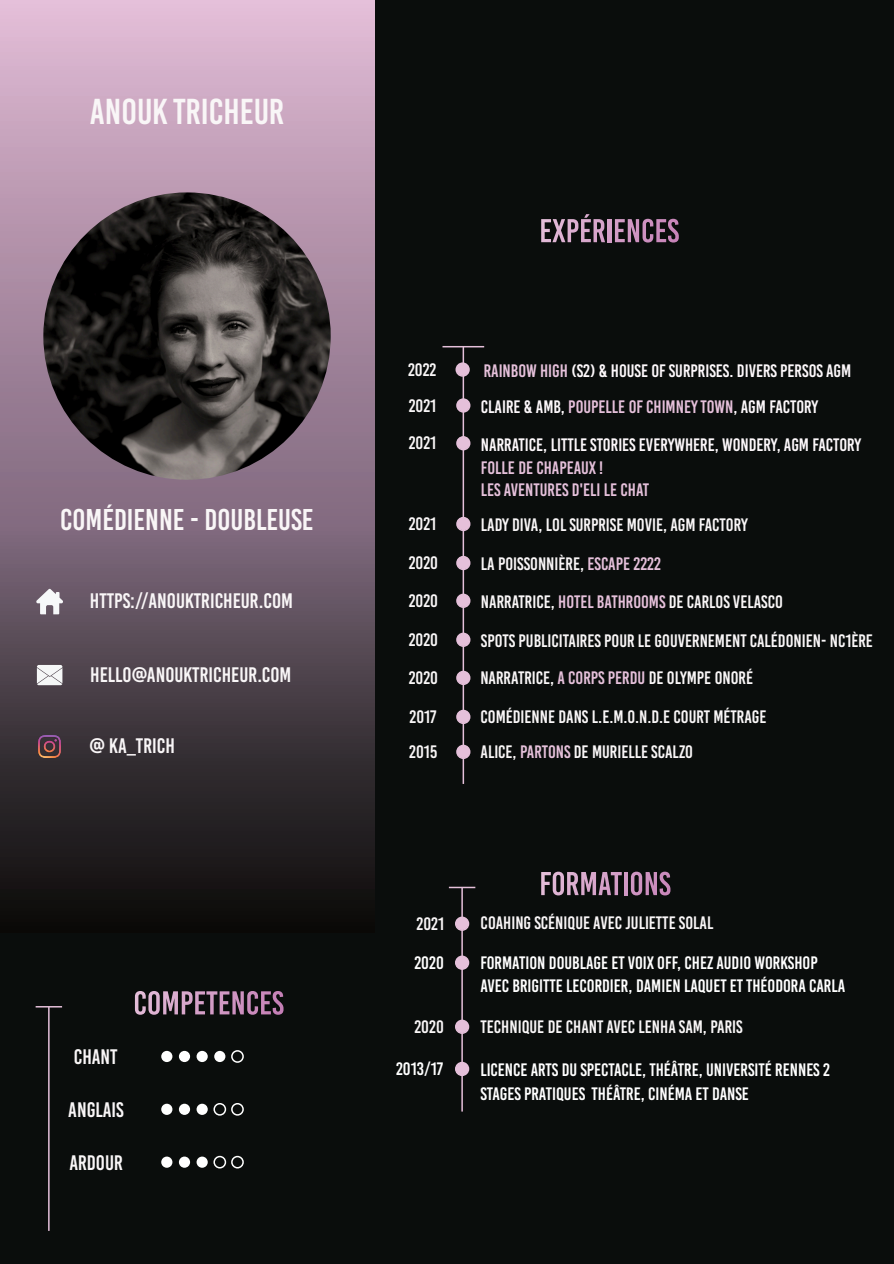
<style>
.page{position:relative;width:894px;height:1264px;background:#fff}
.page>*{position:absolute;margin:0;border:0;box-sizing:border-box;transform-origin:0 0}
.t1{font:36px "Bebas Kai";color:#f9f6f7}
.t2{font:30px "Bebas Kai";color:#f9f6f7}
.t3{font:21px "Bebas Kai";color:#f9f6f7}
.t4{font:18px "Bebas Kai";color:#f9f6f7}
.t5{font:18px/22.6px "Bebas Kai";color:#fff}
.t6{font:18px "Bebas Kai";color:#fdf8fb}
.t7{font:18px/21.5px "Bebas Kai";color:#e5c0da}
.s1{color:#e5c0da}
</style>
<div class="page">
<div style="left:0;top:0;width:893px;height:1263px;background:#0a0d0c"></div>
<svg style="left:541px;top:214px;width:64px;height:28px"></svg>
<hr style="left:607px;top:219px;width:4px;height:23px;background:#d49fc8">
<svg style="left:614px;top:219px;width:64px;height:23px"></svg>
<div style="left:161px;top:1050px;width:11px;height:11px;background:#fff;border-radius:50%"></div>
<div style="left:179px;top:1050px;width:11px;height:11px;background:#fff;border-radius:50%"></div>
<svg style="left:196px;top:1050px;width:12px;height:11px"></svg>
<div style="left:214px;top:1050px;width:11px;height:11px;background:#fff;border-radius:50%"></div>
<div style="left:231px;top:1049px;width:13px;height:13px;border:2px solid #fff;border-radius:50%"></div>
<div style="left:161px;top:1103px;width:11px;height:11px;background:#fff;border-radius:50%"></div>
<div style="left:179px;top:1103px;width:11px;height:11px;background:#fff;border-radius:50%"></div>
<div style="left:196px;top:1103px;width:12px;height:11px;background:#fff;border-radius:50%"></div>
<div style="left:213px;top:1102px;width:13px;height:13px;border:2px solid #fff;border-radius:50%"></div>
<div style="left:231px;top:1102px;width:13px;height:13px;border:2px solid #fff;border-radius:50%"></div>
<hr style="left:462px;top:347px;width:2px;height:436px;background:#e5c0da">
<hr style="left:442px;top:346px;width:42px;height:1px;background:#e5c0da">
<svg style="left:0;top:0;width:374px;height:889px;background:#7e6979"></svg>
<div style="left:161px;top:1156px;width:11px;height:11px;background:#fff;border-radius:50%"></div>
<div style="left:179px;top:1156px;width:11px;height:11px;background:#fff;border-radius:50%"></div>
<div style="left:196px;top:1156px;width:12px;height:11px;background:#fff;border-radius:50%"></div>
<div style="left:213px;top:1155px;width:13px;height:13px;border:2px solid #fff;border-radius:50%"></div>
<div style="left:231px;top:1155px;width:13px;height:13px;border:2px solid #fff;border-radius:50%"></div>
<img style="left:39px;top:735px;width:21px;height:22px">
<svg style="left:37px;top:664px;width:25px;height:21px"></svg>
<svg style="left:36px;top:588px;width:27px;height:26px"></svg>
<div style="left:457px;top:633px;width:12px;height:12px;background:#e5c0da;border-radius:50%"></div>
<div style="left:456px;top:632px;width:14px;height:14px;border:2px solid #e5c0da;border-radius:50%"></div>
<div style="left:457px;top:594px;width:12px;height:12px;background:#e5c0da;border-radius:50%"></div>
<div style="left:456px;top:593px;width:14px;height:14px;border:2px solid #e5c0da;border-radius:50%"></div>
<div style="left:457px;top:556px;width:12px;height:13px;background:#e5c0da;border-radius:50%"></div>
<div style="left:456px;top:555px;width:14px;height:15px;border:2px solid #e5c0da;border-radius:50%"></div>
<div style="left:457px;top:436px;width:12px;height:13px;background:#e5c0da;border-radius:50%"></div>
<div style="left:456px;top:436px;width:14px;height:14px;border:2px solid #e5c0da;border-radius:50%"></div>
<div style="left:457px;top:399px;width:12px;height:12px;background:#e5c0da;border-radius:50%"></div>
<div style="left:456px;top:398px;width:14px;height:14px;border:2px solid #e5c0da;border-radius:50%"></div>
<div style="left:457px;top:517px;width:12px;height:13px;background:#e5c0da;border-radius:50%"></div>
<div style="left:456px;top:516px;width:14px;height:15px;border:2px solid #e5c0da;border-radius:50%"></div>
<div style="left:457px;top:671px;width:12px;height:13px;background:#e5c0da;border-radius:50%"></div>
<div style="left:456px;top:670px;width:14px;height:15px;border:2px solid #e5c0da;border-radius:50%"></div>
<div style="left:457px;top:710px;width:12px;height:13px;background:#e5c0da;border-radius:50%"></div>
<div style="left:456px;top:709px;width:14px;height:15px;border:2px solid #e5c0da;border-radius:50%"></div>
<div style="left:457px;top:745px;width:12px;height:12px;background:#e5c0da;border-radius:50%"></div>
<div style="left:456px;top:744px;width:14px;height:14px;border:2px solid #e5c0da;border-radius:50%"></div>
<div style="left:456px;top:363px;width:13px;height:12px;background:#e5c0da;border-radius:50%"></div>
<div style="left:455px;top:362px;width:14px;height:14px;border:2px solid #e5c0da;border-radius:50%"></div>
<hr style="left:48px;top:1006px;width:2px;height:224px;background:#e5c0da">
<hr style="left:36px;top:1005px;width:26px;height:2px;background:#e5c0da">
<svg style="left:135px;top:991px;width:148px;height:23px"></svg>
<div style="left:455px;top:955px;width:14px;height:14px;background:#e5c0da;border:2px solid #e5c0da;border-radius:50%"></div>
<div style="left:455px;top:1062px;width:13px;height:13px;background:#e5c0da;border-radius:50%"></div>
<div style="left:455px;top:1061px;width:14px;height:14px;background:#e5c0da;border:2px solid #e5c0da;border-radius:50%"></div>
<div style="left:455px;top:1019px;width:13px;height:13px;background:#e5c0da;border-radius:50%"></div>
<div style="left:455px;top:1019px;width:14px;height:14px;border:2px solid #e5c0da;border-radius:50%"></div>
<div style="left:455px;top:916px;width:13px;height:13px;background:#e5c0da;border-radius:50%"></div>
<div style="left:455px;top:916px;width:14px;height:14px;border:2px solid #e5c0da;border-radius:50%"></div>
<svg style="left:541px;top:871px;width:80px;height:24px"></svg>
<svg style="left:624px;top:872px;width:3px;height:22px"></svg>
<svg style="left:630px;top:871px;width:40px;height:24px"></svg>
<hr style="left:461px;top:887px;width:1px;height:224px;background:#e5c0da">
<hr style="left:448px;top:886px;width:27px;height:2px;background:#e5c0da">
<img style="left:43px;top:192px;width:287px;height:287px;border-radius:50%">
<h1 class="t1" style="left:90px;top:97px;width:196px">ANOUK TRICHEUR</h1>
<h2 class="t2" style="left:60px;top:507px;width:255px">COMÉDIENNE - DOUBLEUSE</h2>
<p class="t3" style="left:90px;top:592px;width:204px">HTTPS://ANOUKTRICHEUR.COM</p>
<p class="t3" style="left:90px;top:666px;width:203px">HELLO@ANOUKTRICHEUR.COM</p>
<p class="t3" style="left:90px;top:736px;width:87px">@ KA_TRICH</p>
<p class="t3" style="left:74px;top:1047px;width:45px">CHANT</p>
<p class="t3" style="left:68px;top:1100px;width:57px">ANGLAIS</p>
<p class="t3" style="left:69px;top:1153px;width:55px">ARDOUR</p>
<p class="t4" style="left:408px;top:362px;width:30px">2022</p>
<p class="t6" style="left:483px;top:363px;width:369px"><span class="s1">RAINBOW HIGH</span> (S2) &amp; HOUSE OF SURPRISES. DIVERS PERSOS AGM</p>
<p class="t4" style="left:408px;top:398px;width:29px">2021</p>
<p class="t6" style="left:481px;top:399px;width:339px">CLAIRE &amp; AMB, <span class="s1">POUPELLE OF CHIMNEY TOWN</span>, AGM FACTORY</p>
<p class="t4" style="left:408px;top:436px;width:29px">2021</p>
<p class="t6" style="left:481px;top:437px;width:382px">NARRATICE, LITTLE STORIES EVERYWHERE, WONDERY, AGM FACTORY</p>
<p class="t7" style="left:481px;top:458px;width:170px">FOLLE DE CHAPEAUX !<br>LES AVENTURES D'ELI LE CHAT</p>
<p class="t4" style="left:408px;top:516px;width:29px">2021</p>
<p class="t4" style="left:481px;top:518px;width:268px">LADY DIVA, LOL SURPRISE MOVIE, AGM FACTORY</p>
<p class="t4" style="left:408px;top:555px;width:31px">2020</p>
<p class="t4" style="left:481px;top:557px;width:181px">LA POISSONNIÈRE, <span class="s1">ESCAPE 2222</span></p>
<p class="t4" style="left:408px;top:593px;width:31px">2020</p>
<p class="t4" style="left:481px;top:594px;width:303px">NARRATRICE, <span class="s1">HOTEL BATHROOMS</span> DE CARLOS VELASCO</p>
<p class="t4" style="left:408px;top:632px;width:31px">2020</p>
<p class="t4" style="left:481px;top:633px;width:393px">SPOTS PUBLICITAIRES POUR LE GOUVERNEMENT CALÉDONIEN- NC1ÈRE</p>
<p class="t4" style="left:408px;top:670px;width:31px">2020</p>
<p class="t4" style="left:480px;top:670px;width:274px">NARRATRICE, <span class="s1">A CORPS PERDU</span> DE OLYMPE ONORÉ</p>
<p class="t4" style="left:409px;top:709px;width:29px">2017</p>
<p class="t4" style="left:480px;top:709px;width:287px">COMÉDIENNE DANS L.E.M.O.N.D.E COURT MÉTRAGE</p>
<p class="t4" style="left:409px;top:744px;width:29px">2015</p>
<p class="t4" style="left:480px;top:744px;width:214px">ALICE, <span class="s1">PARTONS</span> DE MURIELLE SCALZO</p>
<p class="t4" style="left:416px;top:916px;width:29px">2021</p>
<p class="t4" style="left:480px;top:915px;width:234px">COAHING SCÉNIQUE AVEC JULIETTE SOLAL</p>
<p class="t5" style="left:414px;top:952px;width:31px">2020</p>
<p class="t5" style="left:480px;top:953px;width:366px">FORMATION DOUBLAGE ET VOIX OFF, CHEZ AUDIO WORKSHOP<br>AVEC BRIGITTE LECORDIER, DAMIEN LAQUET ET THÉODORA CARLA</p>
<p class="t4" style="left:414px;top:1019px;width:31px">2020</p>
<p class="t4" style="left:480px;top:1018px;width:263px">TECHNIQUE DE CHANT AVEC LENHA SAM, PARIS</p>
<p class="t5" style="left:396px;top:1059px;width:49px">2013/17</p>
<p class="t5" style="left:480px;top:1058px;width:351px;line-height:24.2px">LICENCE ARTS DU SPECTACLE, THÉÂTRE, UNIVERSITÉ RENNES 2<br>STAGES PRATIQUES THÉÂTRE, CINÉMA ET DANSE</p>
</div>
